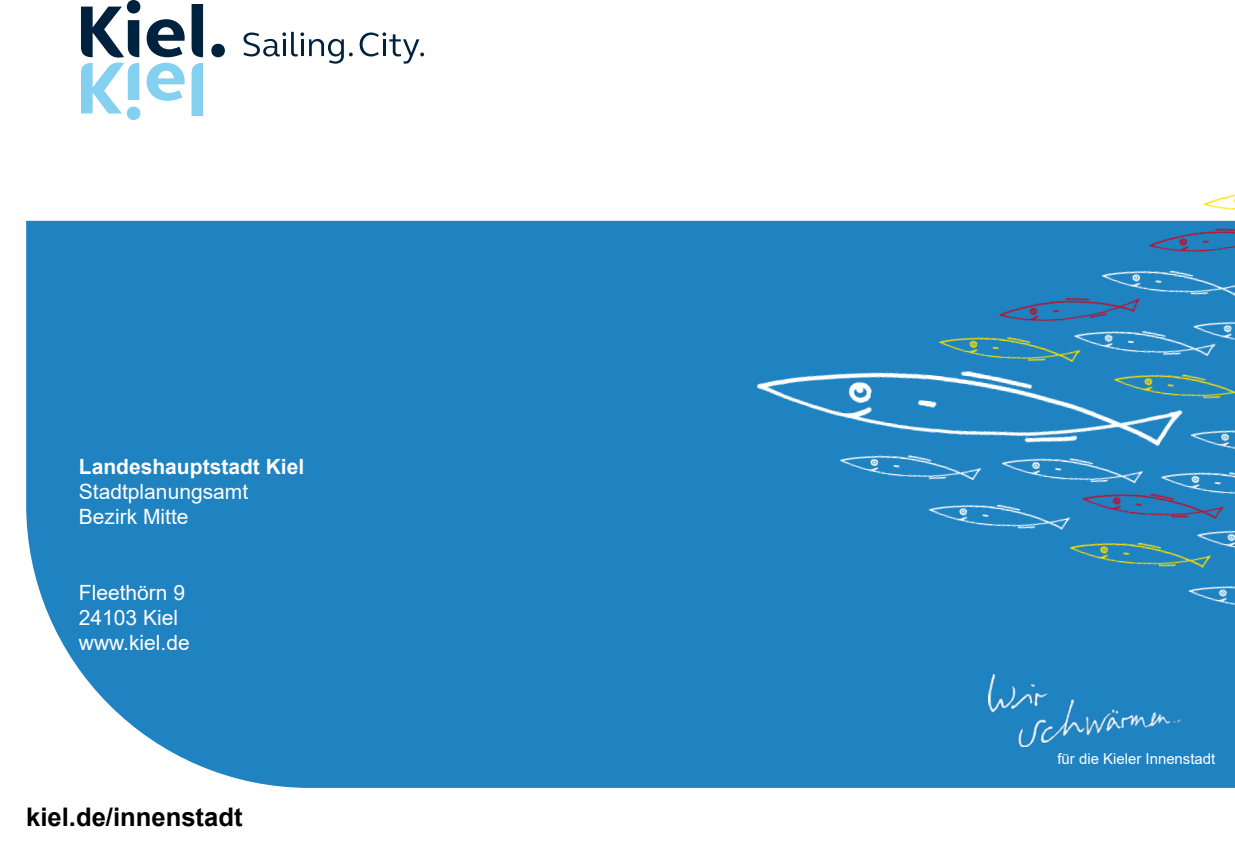
<style>
.page{position:relative;width:1235px;height:841px;background:#fff}
.page>*{position:absolute;margin:0;border:0;box-sizing:border-box;transform-origin:0 0}
.t1{font:700 25.55px "Arial";color:#000}
.t2{font:21px/25.2px "Arial";color:#fff}
.t3{font:14.88px "Arial";color:#fff}
.s1{font-weight:700}
</style>
<div class="page">
<svg style="left:243px;top:32px;width:109px;height:32px"></svg>
<svg style="left:359px;top:32px;width:65px;height:32px"></svg>
<div style="left:127px;top:107px;width:13px;height:13px;background:#84d0f0;border-radius:50%"></div>
<svg style="left:147px;top:63px;width:38px;height:38px"></svg>
<svg style="left:191px;top:63px;width:12px;height:53px"></svg>
<div style="left:127px;top:0;width:13px;height:14px;background:#00223e;border-radius:50%"></div>
<div style="left:211px;top:44px;width:14px;height:13px;background:#00223e;border-radius:50%"></div>
<svg style="left:147px;top:19px;width:38px;height:38px"></svg>
<svg style="left:191px;top:4px;width:12px;height:53px"></svg>
<svg style="left:81px;top:7px;width:58px;height:106px"></svg>
<div style="left:26px;top:221px;width:1208px;height:566px;background:#1f82c1"></div>
<img style="left:1063px;top:533px;width:153px;height:49px">
<img style="left:1186px;top:309px;width:48px;height:41px">
<img style="left:1143px;top:220px;width:91px;height:35px">
<img style="left:1145px;top:315px;width:76px;height:44px">
<img style="left:993px;top:284px;width:152px;height:38px">
<img style="left:1200px;top:359px;width:34px;height:52px">
<img style="left:1095px;top:255px;width:139px;height:54px">
<img style="left:1075px;top:489px;width:154px;height:44px">
<img style="left:1154px;top:459px;width:80px;height:45px">
<img style="left:1200px;top:414px;width:34px;height:45px">
<img style="left:1075px;top:489px;width:73px;height:9px">
<img style="left:1190px;top:514px;width:44px;height:44px">
<img style="left:1181px;top:570px;width:53px;height:45px">
<img style="left:833px;top:489px;width:89px;height:6px">
<img style="left:736px;top:322px;width:464px;height:167px">
<img style="left:1197px;top:194px;width:37px;height:30px">
<img style="left:922px;top:489px;width:153px;height:55px">
<img style="left:988px;top:674px;width:193px;height:72px">
<p class="t2" style="left:79px;top:454px;width:227px"><span class="s1">Landeshauptstadt Kiel<br></span>Stadtplanungsamt<br>Bezirk Mitte</p>
<p class="t2" style="left:79px;top:580px;width:112px">Fleethörn 9<br>24103 Kiel www.kiel.de</p>
<p class="t1" style="left:26px;top:798px;width:218px">kiel.de/innenstadt</p>
<p class="t3" style="left:1057px;top:749px;width:159px">für die Kieler Innenstadt</p>
</div>
